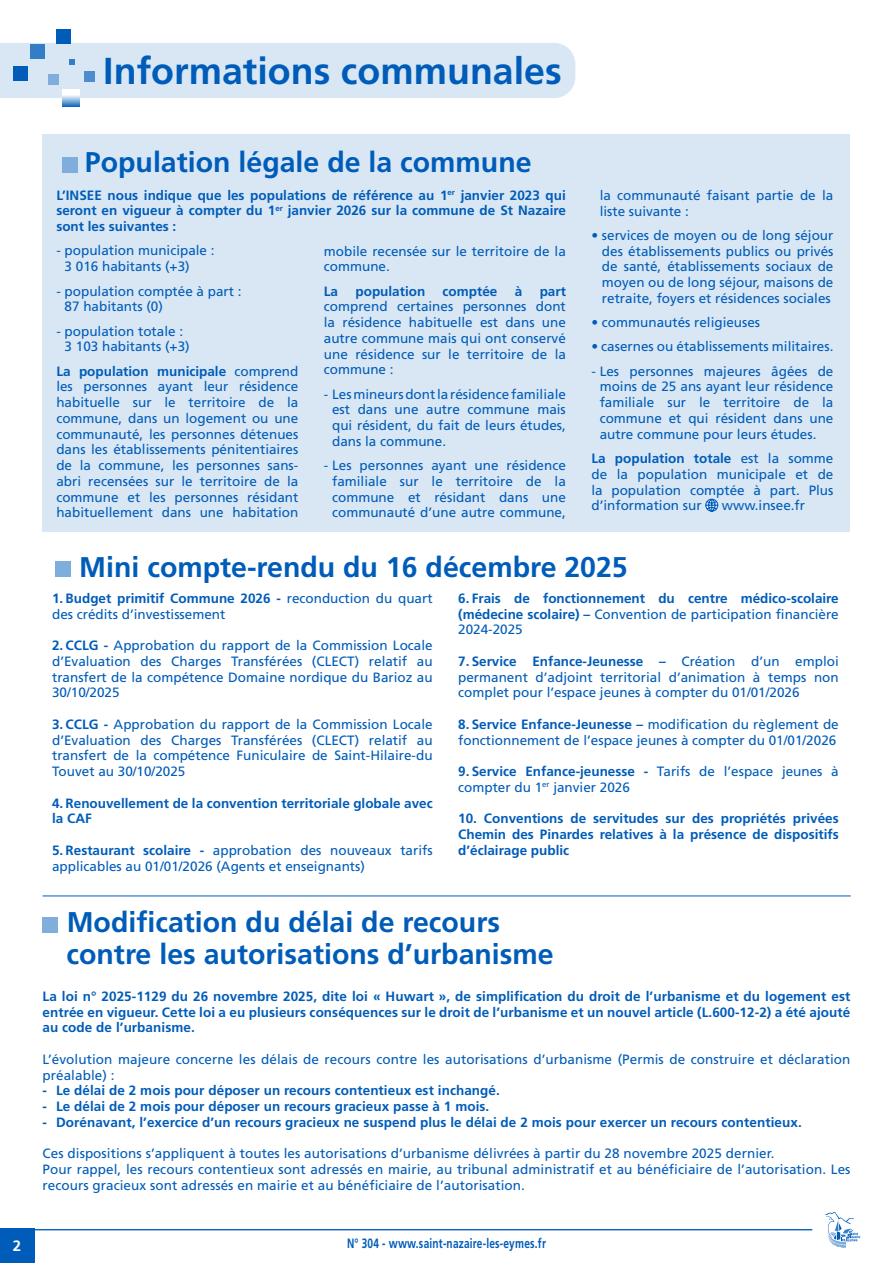
<style>
.page{position:relative;width:893px;height:1263px;background:#fff}
.page>*{position:absolute;margin:0;border:0;box-sizing:border-box;transform-origin:0 0}
.t1{font:700 37.5px "Frutiger";color:#005cb9}
.t2{font:700 28.5px/31.5px "Frutiger";color:#005cb9}
.t3{font:700 15px "Frutiger";color:#fff}
.t4{font:13.5px/15.8px "Frutiger";color:#005cb9}
.t5{font:700 13.5px/15.8px "Frutiger";letter-spacing:.005em;color:#005cb9;text-align:justify}
.t6{font:13.5px/15.8px "Frutiger LT Std";color:#005cb9;text-align:justify}
.t7{font:700 13.5px "Frutiger";letter-spacing:.005em;color:#005cb9;scale:.75 1}
.s1{font-weight:700}
.s2{font-family:"Frutiger";font-weight:700}
.s3{font-weight:400}
</style>
<div class="page">
<div style="left:0;top:1229px;width:34px;height:34px;background:#005cb9"></div>
<svg style="left:825px;top:1212px;width:35px;height:35px"></svg>
<hr style="left:0;top:1229px;width:812px;height:1px;background:#005cb9">
<svg style="left:62px;top:98px;width:18px;height:9px"></svg>
<div style="left:56px;top:30px;width:14px;height:14px;background:#005cb9"></div>
<div style="left:0;top:43px;width:575px;height:55px;background:#d9e7f4"></div>
<div style="left:48px;top:75px;width:11px;height:10px;background:#80aedc"></div>
<div style="left:85px;top:71px;width:10px;height:10px;background:#4d8dce"></div>
<hr style="left:43px;top:895px;width:808px;height:1px;background:#005cb9">
<div style="left:43px;top:134px;width:807px;height:397px;background:#d9e7f4"></div>
<div style="left:43px;top:917px;width:15px;height:15px;background:#80aedc"></div>
<svg style="left:705px;top:498px;width:13px;height:14px"></svg>
<div style="left:55px;top:562px;width:15px;height:15px;background:#80aedc"></div>
<div style="left:63px;top:157px;width:15px;height:15px;background:#80aedc"></div>
<h1 class="t1" style="left:103px;top:49px;width:460px">Informations communales</h1>
<h2 class="t2" style="left:85px;top:146px;width:448px">Population légale de la commune</h2>
<p class="t5" style="left:56px;top:187px;width:511px">L’INSEE nous indique que les populations de référence au 1<sup>er</sup> janvier 2023 qui seront en vigueur à compter du 1<sup>er</sup> janvier 2026 sur la commune de St Nazaire sont les suivantes :</p>
<p class="t4" style="left:65px;top:243px;width:152px;text-indent:-8px">- population municipale :<br>3 016 habitants (+3)</p>
<p class="t4" style="left:65px;top:283px;width:179px;text-indent:-8px">- population comptée à part :<br>87 habitants (0)</p>
<p class="t4" style="left:65px;top:323px;width:127px;text-indent:-8px">- population totale :<br>3 103 habitants (+3)</p>
<p class="t4" style="left:56px;top:363px;width:244px;text-align:justify"><span class="s1">La population municipale</span> comprend les personnes ayant leur résidence habituelle sur le territoire de la commune, dans un logement ou une communauté, les personnes détenues dans les établissements pénitentiaires de la commune, les personnes sans&shy;abri recensées sur le territoire de la commune et les personnes résidant habituellement dans une habitation</p>
<p class="t4" style="left:324px;top:243px;width:243px">mobile recensée sur le territoire de la commune.</p>
<p class="t5" style="left:324px;top:283px;width:16px">La</p>
<p class="t5" style="left:355px;top:283px;width:71px">population</p>
<p class="t5" style="left:443px;top:283px;width:56px">comptée</p>
<p class="t5" style="left:515px;top:283px;width:9px">à</p>
<p class="t5" style="left:540px;top:283px;width:28px">part</p>
<p class="t4" style="left:324px;top:299px;width:244px;text-align:justify">comprend certaines personnes dont la résidence habituelle est dans une autre commune mais qui ont conservé une résidence sur le territoire de la commune :</p>
<p class="t4" style="left:332px;top:386px;width:235px;text-align:justify;text-indent:-8px">- Les mineurs dont la résidence familiale est dans une autre commune mais qui résident, du fait de leurs études, dans la commune.</p>
<p class="t4" style="left:332px;top:457px;width:235px;text-align:justify;text-indent:-8px">- Les personnes ayant une résidence familiale sur le territoire de la commune et résidant dans une communauté d’une autre commune,</p>
<p class="t4" style="left:600px;top:187px;width:235px">la communauté faisant partie de la liste suivante :</p>
<p class="t4" style="left:602px;top:227px;width:233px;text-align:justify;text-indent:-11px">• services de moyen ou de long séjour des établissements publics ou privés de santé, établissements sociaux de moyen ou de long séjour, maisons de retraite, foyers et résidences sociales</p>
<p class="t4" style="left:591px;top:314px;width:170px">• communautés religieuses</p>
<p class="t4" style="left:591px;top:339px;width:244px">• casernes ou établissements militaires.</p>
<p class="t4" style="left:600px;top:363px;width:235px;text-align:justify;text-indent:-8px">- Les personnes majeures âgées de moins de 25 ans ayant leur résidence familiale sur le territoire de la commune et qui résident dans une autre commune pour leurs études.</p>
<p class="t4" style="left:591px;top:450px;width:244px;text-align:justify"><span class="s1">La population totale</span> est la somme de la population municipale et de la population comptée à part. Plus d’information sur</p>
<p class="t4" style="left:722px;top:497px;width:85px">www.insee.fr</p>
<h2 class="t2" style="left:79px;top:551px;width:550px">Mini compte-rendu du 16 décembre 2025</h2>
<p class="t4" style="left:52px;top:590px;width:382px"><span class="s1">1. Budget primitif Commune 2026 -</span> reconduction du quart des crédits d’investissement</p>
<p class="t4" style="left:52px;top:637px;width:382px;text-align:justify"><span class="s1">2. CCLG -</span> Approbation du rapport de la Commission Locale d’Evaluation des Charges Transférées (CLECT) relatif au transfert de la compétence Domaine nordique du Barioz au 30/10/2025</p>
<p class="t6" style="left:52px;top:716px;width:382px"><span class="s2">3. CCLG -</span> Approbation du rapport de la Commission Locale d’Evaluation des Charges Transférées (CLECT) relatif au transfert de la compétence Funiculaire de Saint-Hilaire-du Touvet au 30/10/2025</p>
<p class="t5" style="left:52px;top:795px;width:382px">4. Renouvellement de la convention territoriale globale avec la CAF</p>
<p class="t4" style="left:52px;top:842px;width:382px"><span class="s1">5. Restaurant scolaire -</span> approbation des nouveaux tarifs applicables au 01/01/2026 (Agents et enseignants)</p>
<p class="t5" style="left:458px;top:590px;width:382px">6. Frais de fonctionnement du centre médico-scolaire (médecine scolaire) – <span class="s3">Convention de participation financière 2024-2025</span></p>
<p class="t4" style="left:458px;top:653px;width:382px;text-align:justify"><span class="s1">7. Service Enfance-Jeunesse –</span> Création d’un emploi permanent d’adjoint territorial d’animation à temps non complet pour l’espace jeunes à compter du 01/01/2026</p>
<p class="t4" style="left:458px;top:716px;width:382px"><span class="s1">8. Service Enfance-Jeunesse –</span> modification du règlement de fonctionnement de l’espace jeunes à compter du 01/01/2026</p>
<p class="t4" style="left:458px;top:763px;width:382px"><span class="s1">9. Service Enfance-jeunesse -</span> Tarifs de l’espace jeunes à compter du 1<sup>er</sup> janvier 2026</p>
<p class="t5" style="left:458px;top:811px;width:382px">10. Conventions de servitudes sur des propriétés privées Chemin des Pinardes relatives à la présence de dispositifs d’éclairage public</p>
<h2 class="t2" style="left:66px;top:906px;width:489px">Modification du délai de recours contre les autorisations d’urbanisme</h2>
<p class="t5" style="left:43px;top:988px;width:809px">La loi n° 2025-1129 du 26 novembre 2025, dite loi « Huwart », de simplification du droit de l’urbanisme et du logement est entrée en vigueur. Cette loi a eu plusieurs conséquences sur le droit de l’urbanisme et un nouvel article (L.600-12-2) a été ajouté au code de l’urbanisme.</p>
<p class="t4" style="left:43px;top:1051px;width:809px">L’évolution majeure concerne les délais de recours contre les autorisations d’urbanisme (Permis de construire et déclaration préalable) :</p>
<p class="t5" style="left:43px;top:1083px;width:459px">- Le délai de 2 mois pour déposer un recours contentieux est inchangé.</p>
<p class="t5" style="left:43px;top:1098px;width:448px">- Le délai de 2 mois pour déposer un recours gracieux passe à 1 mois.</p>
<p class="t5" style="left:43px;top:1114px;width:761px">- Dorénavant, l’exercice d’un recours gracieux ne suspend plus le délai de 2 mois pour exercer un recours contentieux.</p>
<p class="t4" style="left:43px;top:1146px;width:809px">Ces dispositions s’appliquent à toutes les autorisations d’urbanisme délivrées à partir du 28 novembre 2025 dernier.<br>Pour rappel, les recours contentieux sont adressés en mairie, au tribunal administratif et au bénéficiaire de l’autorisation. Les recours gracieux sont adressés en mairie et au bénéficiaire de l’autorisation.</p>
<p class="t3" style="left:13px;top:1237px;width:10px">2</p>
<p class="t7" style="left:347px;top:1235px;width:267px">N° 304 - www.saint-nazaire-les-eymes.fr</p>
</div>
